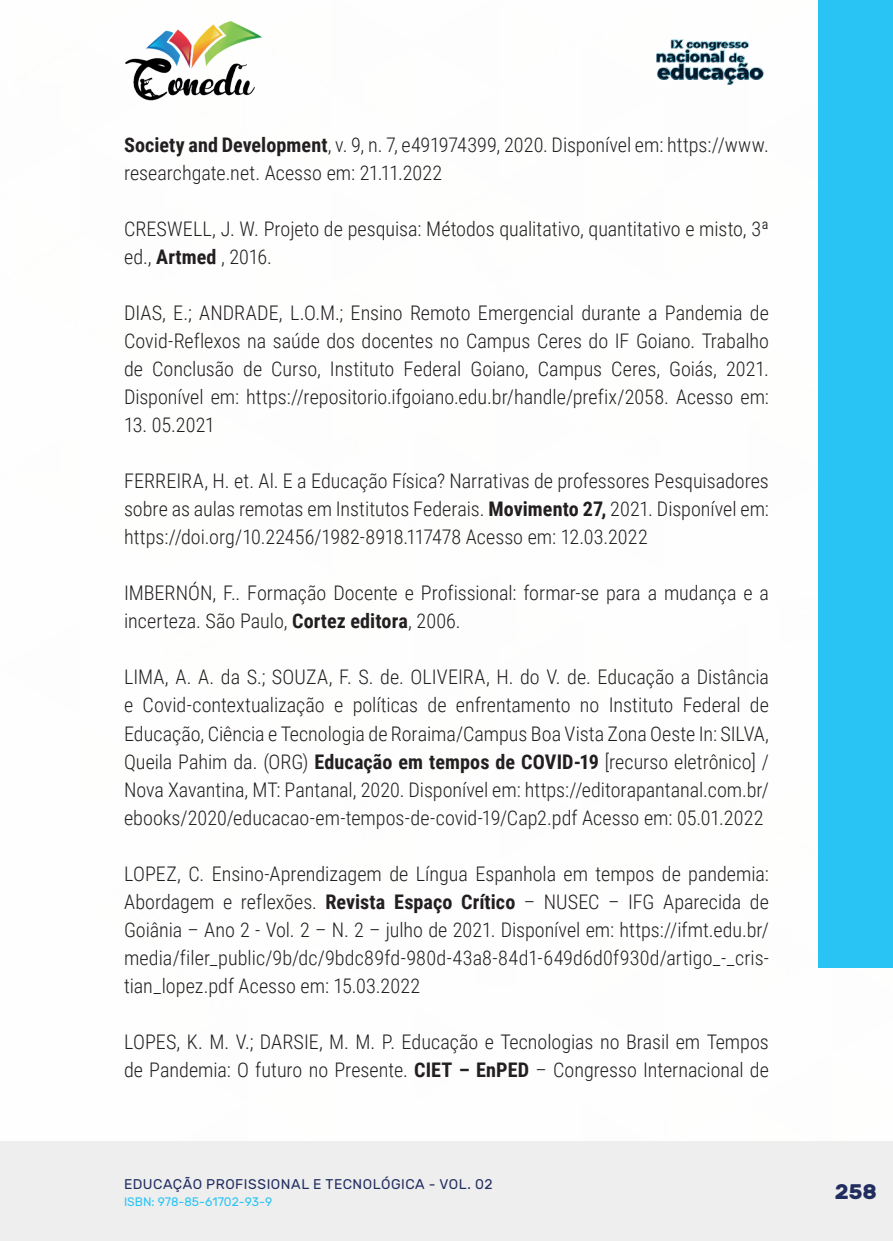
<style>
.page{position:relative;width:893px;height:1241px;background:#fff}
.page>*{position:absolute;margin:0;border:0;box-sizing:border-box;transform-origin:0 0}
.t1{font:700 21px "Rubik";color:#202d5e}
._17_REFERENCIAS{font:300 20.12px/28px "Roboto Condensed";color:#231f20}
.t2{font:14px "Rubik";letter-spacing:.035em;color:#202d5e}
.t3{font:12.25px "Rubik";color:#29c4f3}
.s1{font-weight:700}
</style>
<div class="page">
<div style="left:0;top:1141px;width:893px;height:99px;background:#eeeeef"></div>
<div style="left:819px;top:0;width:74px;height:967px;background:#29c4f3"></div>
<img style="left:125px;top:20px;width:137px;height:81px">
<img style="left:656px;top:39px;width:108px;height:46px">
<p class="_17_REFERENCIAS" style="left:124px;top:130px;width:646px"><span class="s1">Society and Development</span>, v. 9, n. 7, e491974399, 2020. Disponível em: https://www. researchgate.net. Acesso em: 21.11.2022</p>
<p class="_17_REFERENCIAS" style="left:124px;top:214px;width:646px">CRESWELL, J. W. Projeto de pesquisa: Métodos qualitativo, quantitativo e misto, 3ª ed., <span class="s1">Artmed</span> , 2016.</p>
<p class="_17_REFERENCIAS" style="left:124px;top:298px;width:646px;text-align:justify">DIAS, E.; ANDRADE, L.O.M.; Ensino Remoto Emergencial durante a Pandemia de Covid-Reflexos na saúde dos docentes no Campus Ceres do IF Goiano. Trabalho de Conclusão de Curso, Instituto Federal Goiano, Campus Ceres, Goiás, 2021.<br>Disponível em: https://repositorio.ifgoiano.edu.br/handle/prefix/2058. Acesso em:</p>
<p class="_17_REFERENCIAS" style="left:124px;top:410px;width:92px">13. 05.2021</p>
<p class="_17_REFERENCIAS" style="left:124px;top:466px;width:646px;text-align:justify">FERREIRA, H. et. Al. E a Educação Física? Narrativas de professores Pesquisadores sobre as aulas remotas em Institutos Federais. <span class="s1">Movimento 27,</span> 2021. Disponível em: https://doi.org/10.22456/1982-8918.117478 Acesso em: 12.03.2022</p>
<p class="_17_REFERENCIAS" style="left:124px;top:578px;width:646px">IMBERNÓN, F.. Formação Docente e Profissional: formar-se para a mudança e a incerteza. São Paulo, <span class="s1">Cortez editora</span>, 2006.</p>
<p class="_17_REFERENCIAS" style="left:124px;top:662px;width:646px;text-align:justify">LIMA, A. A. da S.; SOUZA, F. S. de. OLIVEIRA, H. do V. de. Educação a Distância e Covid-contextualização e políticas de enfrentamento no Instituto Federal de Educação, Ciência e Tecnologia de Roraima/Campus Boa Vista Zona Oeste In: SILVA, Queila Pahim da. (ORG) <span class="s1">Educação em tempos de COVID-19</span> [recurso eletrônico] / Nova Xavantina, MT: Pantanal, 2020. Disponível em: https://editorapantanal.com.br/ ebooks/2020/educacao-em-tempos-de-covid-19/Cap2.pdf Acesso em: 05.01.2022</p>
<p class="_17_REFERENCIAS" style="left:124px;top:858px;width:646px;text-align:justify">LOPEZ, C. Ensino-Aprendizagem de Língua Espanhola em tempos de pandemia:<br>Abordagem e reflexões. <span class="s1">Revista Espaço Crítico</span> – NUSEC – IFG Aparecida de Goiânia – Ano 2 - Vol. 2 – N. 2 – julho de 2021. Disponível em: https://ifmt.edu.br/ media/filer_public/9b/dc/9bdc89fd-980d-43a8-84d1-649d6d0f930d/artigo_-_cris&shy;tian_lopez.pdf Acesso em: 15.03.2022</p>
<p class="_17_REFERENCIAS" style="left:124px;top:1026px;width:646px">LOPES, K. M. V.; DARSIE, M. M. P. Educação e Tecnologias no Brasil em Tempos de Pandemia: O futuro no Presente. <span class="s1">CIET – EnPED</span> – Congresso Internacional de</p>
<p class="t2" style="left:124px;top:1175px;width:370px">EDUCAÇÃO PROFISSIONAL E TECNOLÓGICA - VOL. 02</p>
<p class="t3" style="left:124px;top:1194px;width:150px">ISBN: 978-85-61702-93-9</p>
<p class="t1" style="left:835px;top:1179px;width:44px">258</p>
</div>
